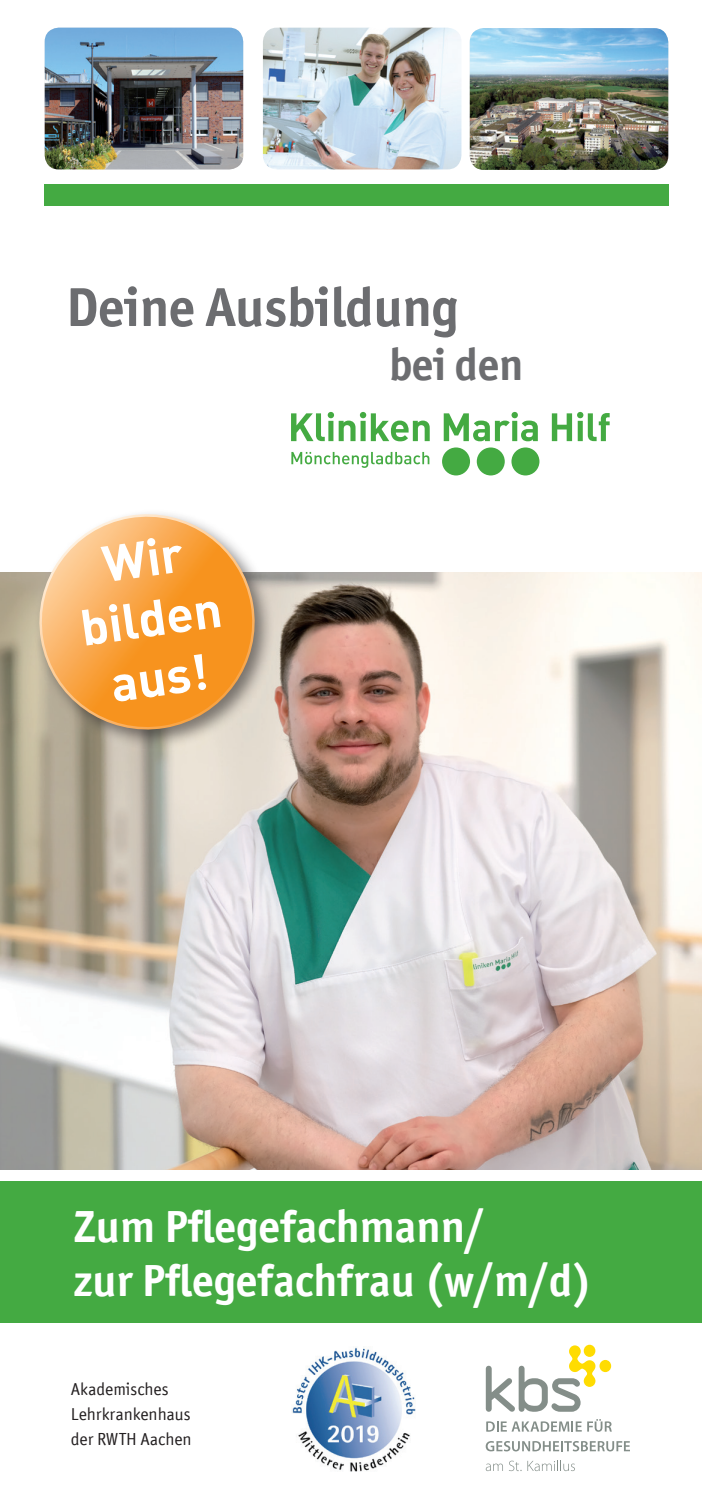
<style>
.page{position:relative;width:702px;height:1489px;background:#fff}
.page>*{position:absolute;margin:0;border:0;box-sizing:border-box;transform-origin:0 0}
.t1{font:700 55px "Officina San ITC";letter-spacing:-.01em;color:#6c6d70}
.t2{font:50px/60px "DIN Bold Alternate";color:#fff;text-align:center}
.t3{font:700 45px/54px "Officina San ITC";color:#fff}
.t4{font:700 45px "Officina San ITC";letter-spacing:-.01em;color:#6c6d70}
.t5{font:17.5px/25px "Officina San ITC";color:#231f20}
</style>
<div class="page">
<svg style="left:291px;top:412px;width:318px;height:29px"></svg>
<svg style="left:291px;top:452px;width:138px;height:16px"></svg>
<div style="left:476px;top:447px;width:28px;height:28px;background:#44aa42;border-radius:50%"></div>
<div style="left:511px;top:447px;width:28px;height:28px;background:#44aa42;border-radius:50%"></div>
<div style="left:442px;top:447px;width:28px;height:28px;background:#44aa42;border-radius:50%"></div>
<div style="left:45px;top:184px;width:623px;height:21px;background:#44aa42"></div>
<img style="left:45px;top:28px;width:198px;height:141px">
<img style="left:469px;top:28px;width:199px;height:142px">
<img style="left:263px;top:28px;width:198px;height:141px">
<img style="left:0;top:572px;width:702px;height:597px">
<img style="left:292px;top:1347px;width:124px;height:124px">
<svg style="left:486px;top:1421px;width:95px;height:10px"></svg>
<svg style="left:587px;top:1419px;width:25px;height:12px"></svg>
<svg style="left:485px;top:1441px;width:145px;height:10px"></svg>
<svg style="left:485px;top:1460px;width:34px;height:10px"></svg>
<svg style="left:527px;top:1460px;width:48px;height:10px"></svg>
<svg style="left:486px;top:1345px;width:109px;height:66px"></svg>
<div style="left:583px;top:1344px;width:12px;height:12px;background:#ffdc01;border-radius:50%"></div>
<div style="left:599px;top:1359px;width:12px;height:12px;background:#ffdc01;border-radius:50%"></div>
<div style="left:34px;top:509px;width:241px;height:241px;background:#231f20;opacity:.56"></div>
<svg style="left:32px;top:509px;width:229px;height:227px;background:#edb069"></svg>
<div style="left:0;top:1180px;width:702px;height:142px;background:#44aa42"></div>
<p class="t1" style="left:66px;top:273px;width:394px">Deine Ausbildung</p>
<p class="t4" style="left:389px;top:337px;width:136px">bei den</p>
<p class="t2" style="left:68px;top:537px;width:144px;rotate:-8deg">Wir bilden aus!</p>
<p class="t3" style="left:73px;top:1199px;width:520px">Zum Pflegefachmann/<br>zur Pflegefachfrau (w/m/d)</p>
<p class="t5" style="left:71px;top:1376px;width:122px">Akademisches<br>Lehrkrankenhaus der RWTH Aachen</p>
</div>
